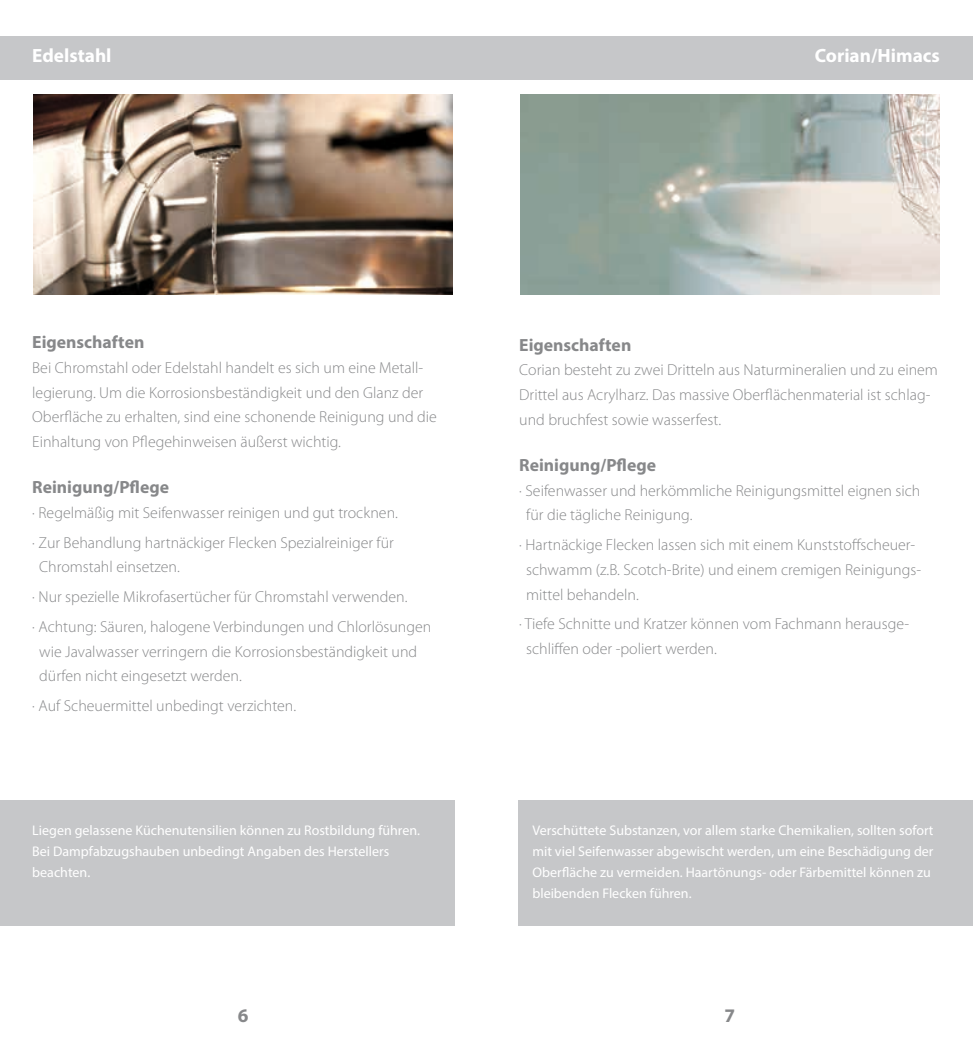
<style>
.page{position:relative;width:973px;height:1042px;background:#fff}
.page>*{position:absolute;margin:0;border:0;box-sizing:border-box;transform-origin:0 0}
.t1{font:700 19.25px "Myriad Pro";color:#fff}
.t2{font:700 19.25px "Myriad Pro";color:#87888a}
.t3{font:700 17.68px "Myriad Pro";color:#87888a}
.t4{font:300 15.92px/24.7px "Myriad Pro";color:#87888a}
.t5{font:14px/21px "Myriad Pro";color:#fff}
</style>
<div class="page">
<img style="left:34px;top:94px;width:419px;height:200px">
<img style="left:520px;top:94px;width:419px;height:200px">
<div style="left:0;top:36px;width:972px;height:43px;background:#c6c7c9"></div>
<div style="left:0;top:800px;width:454px;height:126px;background:#c6c7c9"></div>
<div style="left:518px;top:800px;width:454px;height:126px;background:#c6c7c9"></div>
<p class="t1" style="left:32px;top:43px;width:81px">Edelstahl</p>
<p class="t1" style="left:814px;top:43px;width:126px">Corian/Himacs</p>
<p class="t3" style="left:32px;top:331px;width:114px">Eigenschaften</p>
<p class="t4" style="left:32px;top:355px;width:406px">Bei Chromstahl oder Edelstahl handelt es sich um eine Metall&shy;legierung. Um die Korrosionsbeständigkeit und den Glanz der Oberfläche zu erhalten, sind eine schonende Reinigung und die Einhaltung von Pflegehinweisen äußerst wichtig.</p>
<p class="t3" style="left:32px;top:476px;width:138px">Reinigung/Pflege</p>
<p class="t4" style="left:32px;top:498px;width:367px;line-height:29.8px">· Regelmäßig mit Seifenwasser reinigen und gut trocknen. · Zur Behandlung hartnäckiger Flecken Spezialreiniger für</p>
<p class="t4" style="left:32px;top:552px;width:400px;line-height:29.8px;text-indent:7px">Chromstahl einsetzen.<br>· Nur spezielle Mikrofasertücher für Chromstahl verwenden.<br>· Achtung: Säuren, halogene Verbindungen und Chlorlösungen</p>
<p class="t4" style="left:39px;top:639px;width:379px">wie Javalwasser verringern die Korrosionsbeständigkeit und dürfen nicht eingesetzt werden.</p>
<p class="t4" style="left:32px;top:694px;width:265px">· Auf Scheuermittel unbedingt verzichten.</p>
<p class="t3" style="left:519px;top:333px;width:114px">Eigenschaften</p>
<p class="t4" style="left:519px;top:358px;width:420px">Corian besteht zu zwei Dritteln aus Naturmineralien und zu einem<br>Drittel aus Acrylharz. Das massive Oberflächenmaterial ist schlag&shy;und bruchfest sowie wasserfest.</p>
<p class="t3" style="left:519px;top:453px;width:138px">Reinigung/Pflege</p>
<p class="t4" style="left:526px;top:478px;width:395px;text-indent:-7px">· Seifenwasser und herkömmliche Reinigungsmittel eignen sich für die tägliche Reinigung.</p>
<p class="t4" style="left:526px;top:533px;width:396px;text-indent:-7px">· Hartnäckige Flecken lassen sich mit einem Kunststoffscheuer&shy;schwamm (z.B. Scotch-Brite) und einem cremigen Reinigungs&shy;mittel behandeln.</p>
<p class="t4" style="left:526px;top:612px;width:384px;text-indent:-7px">· Tiefe Schnitte und Kratzer können vom Fachmann herausge&shy;schliffen oder -poliert werden.</p>
<p class="t5" style="left:32px;top:820px;width:389px">Liegen gelassene Küchenutensilien können zu Rostbildung führen.<br>Bei Dampfabzugshauben unbedingt Angaben des Herstellers beachten.</p>
<p class="t5" style="left:532px;top:819px;width:402px">Verschüttete Substanzen, vor allem starke Chemikalien, sollten sofort mit viel Seifenwasser abgewischt werden, um eine Beschädigung der Oberfläche zu vermeiden. Haartönungs- oder Färbemittel können zu bleibenden Flecken führen.</p>
<p class="t2" style="left:238px;top:1002px;width:12px">6</p>
<p class="t2" style="left:724px;top:1002px;width:12px">7</p>
</div>
